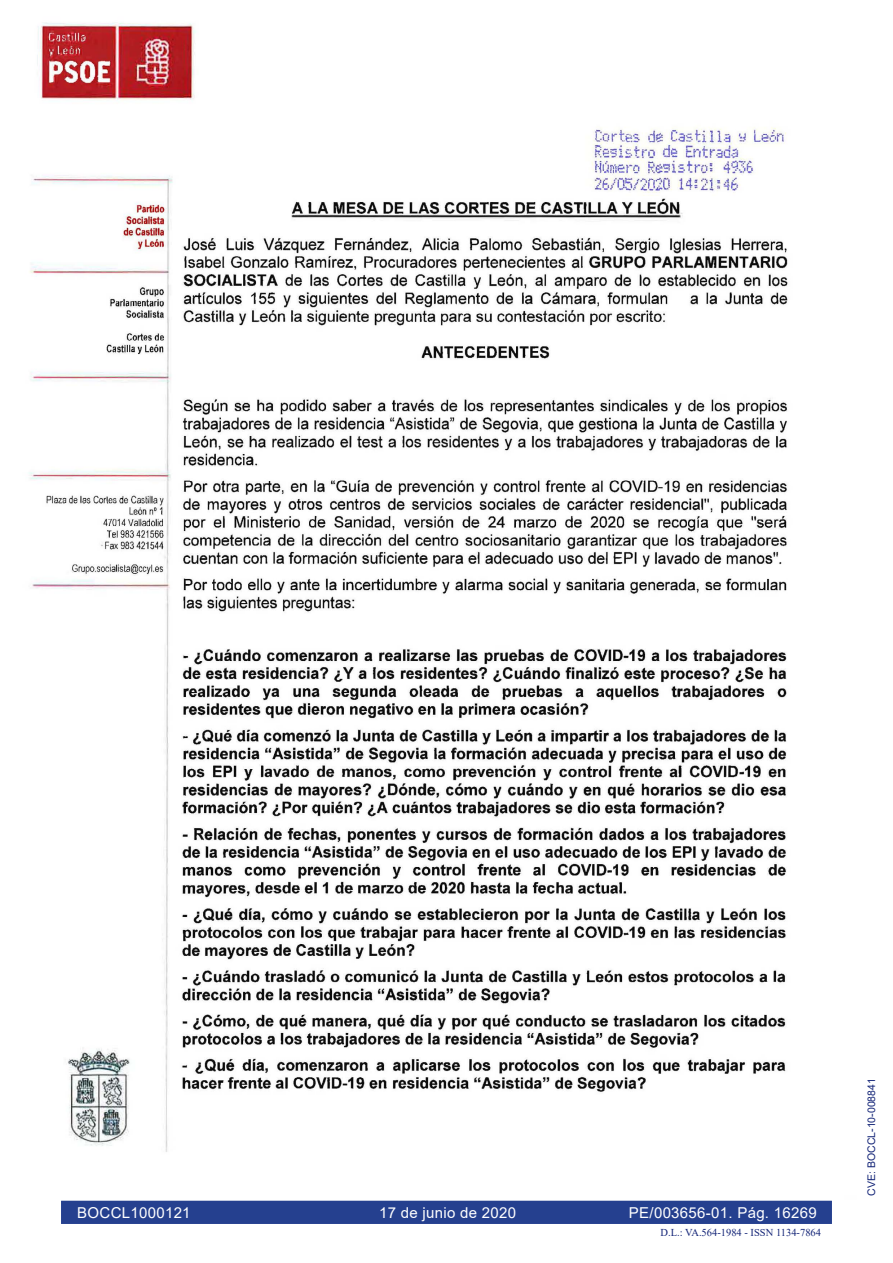
<style>
.page{position:relative;width:893px;height:1263px;background:#fff}
.page>*{position:absolute;margin:0;border:0;box-sizing:border-box;transform-origin:0 0}
.E_CVE{font:15px "Arial";letter-spacing:.02em;color:#fff}
.t1{font:10.5px "Times New Roman";color:#132477}
.t2{font:10.5px "Arial";color:#132477}
</style>
<div class="page">
<div style="left:60px;top:1200px;width:773px;height:25px;background:#25408f"></div>
<div style="left:60px;top:1199px;width:773px;height:26px;border:2px solid #fff"></div>
<img style="left:29px;top:22px;width:804px;height:1178px">
<p class="E_CVE" style="left:77px;top:1202px;width:115px">BOCCL1000121</p>
<p class="E_CVE" style="left:379px;top:1202px;width:139px">17 de junio de 2020</p>
<p class="E_CVE" style="left:629px;top:1202px;width:189px">PE/003656-01. Pág. 16269</p>
<p class="t1" style="left:661px;top:1225px;width:162px">D.L.: VA.564-1984 - ISSN 1134-7864</p>
<p class="t2" style="left:864px;top:1195px;width:119px;rotate:-90deg">CVE: BOCCL-10-008841</p>
</div>
